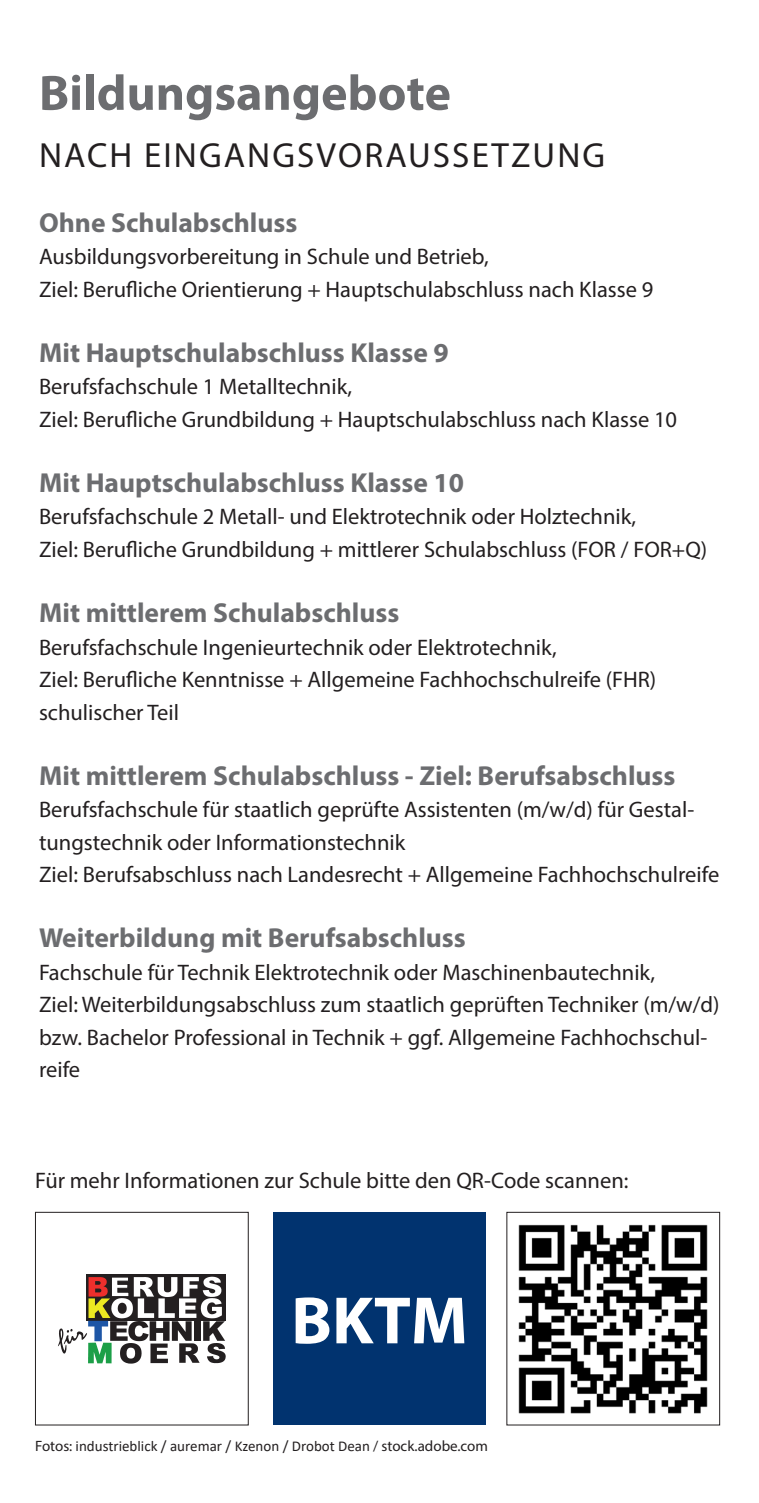
<style>
.page{position:relative;width:759px;height:1503px;background:#fff}
.page>*{position:absolute;margin:0;border:0;box-sizing:border-box;transform-origin:0 0}
.t1{font:700 67.5px "Myriad Pro";color:#fff}
.t2{font:700 50px "Myriad Pro";color:#6c6d70}
.t3{font:35px "Myriad Pro";letter-spacing:.06em;color:#231f20}
.t4{font:700 27.5px "Myriad Pro";color:#6c6d70}
.t5{font:22.5px/32.5px "Myriad Pro";color:#231f20}
.t6{font:15px "Calibri";color:#231f20}
.s1{font-family:"Myriad Pro"}
</style>
<div class="page">
<div style="left:35px;top:1212px;width:213px;height:213px;border:1px solid #231f20"></div>
<img style="left:518px;top:1224px;width:190px;height:190px">
<div style="left:273px;top:1212px;width:212px;height:212px;background:#01336f"></div>
<div style="left:86px;top:1273px;width:140px;height:47px;background:#231f20"></div>
<svg style="left:58px;top:1276px;width:168px;height:87px"></svg>
<h2 class="t2" style="left:39px;top:60px;width:413px">Bildungsangebote</h2>
<h3 class="t3" style="left:39px;top:133px;width:567px">NACH EINGANGSVORAUSSETZUNG</h3>
<p class="t4" style="left:39px;top:205px;width:260px">Ohne Schulabschluss</p>
<p class="t5" style="left:39px;top:240px;width:615px">Ausbildungsvorbereitung in Schule und Betrieb,<br>Ziel: Berufliche Orientierung + Hauptschulabschluss nach Klasse 9</p>
<p class="t4" style="left:39px;top:335px;width:411px">Mit Hauptschulabschluss Klasse 9</p>
<p class="t5" style="left:39px;top:370px;width:639px">Berufsfachschule 1 Metalltechnik,<br>Ziel: Berufliche Grundbildung + Hauptschulabschluss nach Klasse 10</p>
<p class="t4" style="left:39px;top:465px;width:426px">Mit Hauptschulabschluss Klasse 10</p>
<p class="t5" style="left:39px;top:500px;width:669px">Berufsfachschule 2 Metall- und Elektrotechnik oder Holztechnik,<br>Ziel: Berufliche Grundbildung + mittlerer Schulabschluss (FOR / FOR+Q)</p>
<p class="t4" style="left:39px;top:595px;width:362px">Mit mittlerem Schulabschluss</p>
<p class="t5" style="left:39px;top:630px;width:618px">Berufsfachschule Ingenieurtechnik oder Elektrotechnik,<br>Ziel: Berufliche Kenntnisse + Allgemeine Fachhochschulreife (FHR) schulischer Teil</p>
<p class="t4" style="left:39px;top:757px;width:637px">Mit mittlerem Schulabschluss - Ziel: Berufsabschluss</p>
<p class="t5" style="left:39px;top:793px;width:681px">Berufsfachschule für staatlich geprüfte Assistenten (m/w/d) für Gestal&shy;tungstechnik oder Informationstechnik<br>Ziel: Berufsabschluss nach Landesrecht + Allgemeine Fachhochschulreife</p>
<p class="t4" style="left:39px;top:920px;width:428px">Weiterbildung mit Berufsabschluss</p>
<p class="t5" style="left:39px;top:955px;width:682px">Fachschule für Technik Elektrotechnik oder Maschinenbautechnik,<br>Ziel: Weiterbildungsabschluss zum staatlich geprüften Techniker (m/w/d) bzw. Bachelor Professional in Technik + ggf. Allgemeine Fachhochschul&shy;reife</p>
<p class="t5" style="left:35px;top:1164px;width:594px">Für mehr Informationen zur Schule bitte den QR-Code scannen:</p>
<h1 class="t1" style="left:291px;top:1276px;width:178px">BKTM</h1>
<p class="t6" style="left:35px;top:1435px;width:454px"><span class="s1">Fotos:</span> industrieblick / auremar / Kzenon / Drobot Dean <span class="s1">/ stock.adobe.com</span></p>
</div>
